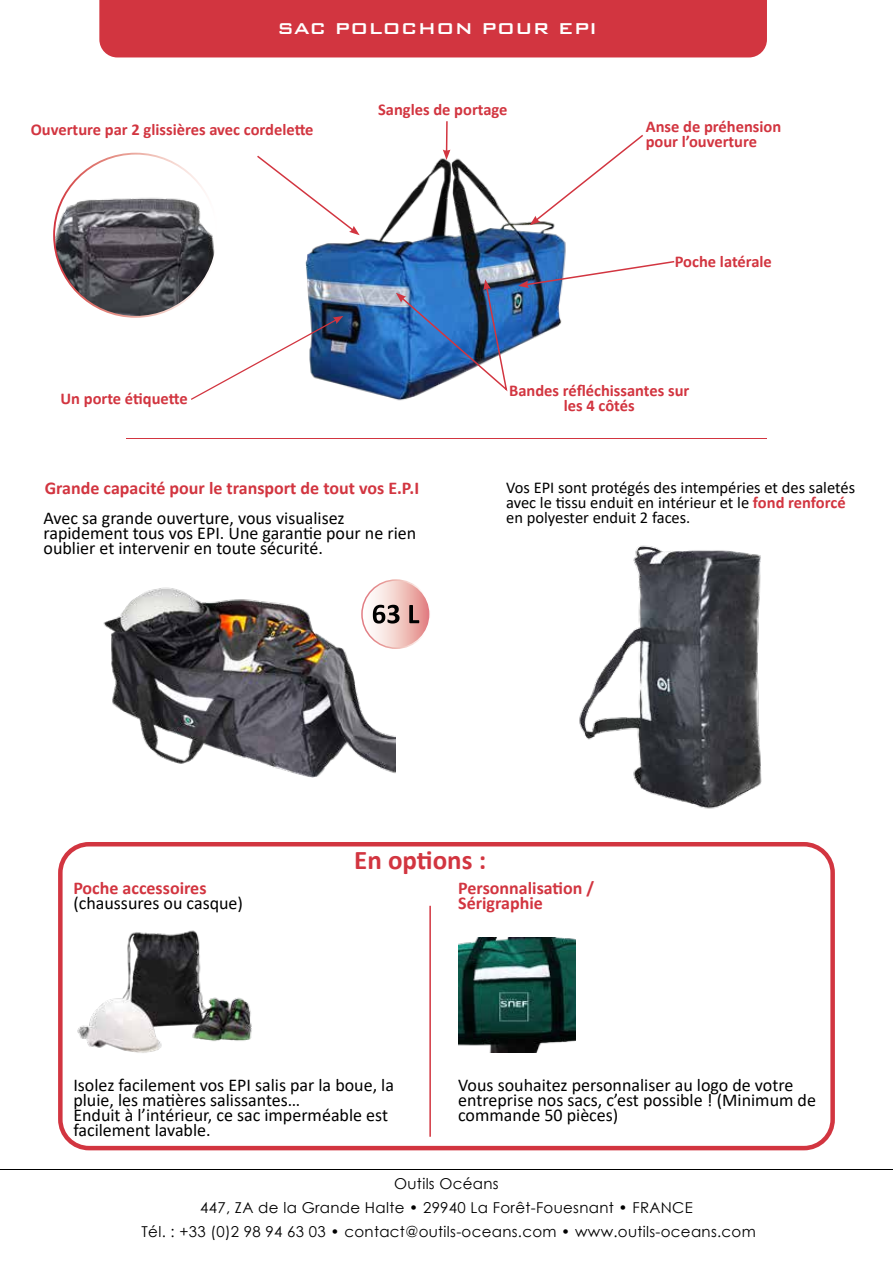
<style>
.page{position:relative;width:893px;height:1263px;background:#fff}
.page>*{position:absolute;margin:0;border:0;box-sizing:border-box;transform-origin:0 0}
.t1{font:700 27px "Calibri";color:#d23540}
.t2{font:500 21px "Bank Gothic BT";color:#fff}
.t3{font:18px/15px "Calibri";color:#000}
.t4{font:700 18px/15px "Calibri";color:#d23540}
.t5{font:700 16.5px/15px "Calibri";color:#d23540}
.t6{font:16.5px/15px "Calibri";color:#000}
.t7{font:15px/24.2px "Century Gothic";letter-spacing:.02em;color:#000;text-align:center}
.s1{font-weight:700;color:#d23540}
</style>
<div class="page">
<hr style="left:0;top:1169px;width:893px;height:1px;background:#000">
<img style="left:103px;top:582px;width:293px;height:195px">
<div style="left:99px;top:0;width:668px;height:57px;background:#d23540"></div>
<img style="left:305px;top:158px;width:261px;height:243px">
<hr style="left:127px;top:438px;width:640px;height:1px;background:#d23540">
<svg style="left:518px;top:260px;width:157px;height:28px"></svg>
<svg style="left:257px;top:155px;width:103px;height:80px"></svg>
<img style="left:54px;top:174px;width:161px;height:143px">
<svg style="left:530px;top:134px;width:113px;height:91px"></svg>
<svg style="left:189px;top:316px;width:154px;height:85px"></svg>
<svg style="left:362px;top:580px;width:68px;height:68px"></svg>
<div style="left:361px;top:579px;width:70px;height:70px;border:2px solid #fff;border-radius:50%"></div>
<svg style="left:373px;top:605px;width:46px;height:18px"></svg>
<div style="left:58px;top:842px;width:777px;height:308px;border:4px solid #d23540;border-radius:29px"></div>
<hr style="left:429px;top:906px;width:2px;height:231px;background:#d23540">
<img style="left:77px;top:930px;width:175px;height:123px">
<img style="left:458px;top:937px;width:118px;height:116px">
<img style="left:579px;top:545px;width:183px;height:264px">
<hr style="left:446px;top:121px;width:2px;height:31px;background:#d23540">
<svg style="left:443px;top:149px;width:7px;height:11px"></svg>
<img style="left:396px;top:279px;width:113px;height:114px">
<p class="t2" style="left:277px;top:17px;width:322px">SAC POLOCHON POUR EPI</p>
<p class="t5" style="left:378px;top:102px;width:131px">Sangles de portage</p>
<p class="t5" style="left:31px;top:122px;width:284px">Ouverture par 2 glissières avec cordelette</p>
<p class="t5" style="left:646px;top:119px;width:137px">Anse de préhension pour l’ouverture</p>
<p class="t5" style="left:60px;top:391px;width:129px">Un porte étiquette</p>
<p class="t4" style="left:45px;top:480px;width:376px">Grande capacité pour le transport de tout vos E.P.I</p>
<p class="t3" style="left:44px;top:510px;width:374px">Avec sa grande ouverture, vous visualisez rapidement tous vos EPI. Une garantie pour ne rien oublier et intervenir en toute sécurité.</p>
<p class="t5" style="left:675px;top:253px;width:99px">Poche latérale</p>
<p class="t5" style="left:509px;top:382px;width:182px;text-align:center">Bandes réfléchissantes sur les 4 côtés</p>
<p class="t6" style="left:506px;top:480px;width:351px">Vos EPI sont protégés des intempéries et des saletés avec le tissu enduit en intérieur et le <span class="s1">fond renforcé </span>en polyester enduit 2 faces.</p>
<h1 class="t1" style="left:354px;top:841px;width:133px">En options :</h1>
<p class="t4" style="left:73px;top:881px;width:135px">Poche accessoires</p>
<p class="t3" style="left:73px;top:895px;width:171px">(chaussures ou casque)</p>
<p class="t4" style="left:458px;top:881px;width:138px">Personnalisation /<br>Sérigraphie</p>
<p class="t3" style="left:73px;top:1077px;width:322px">Isolez facilement vos EPI salis par la boue, la pluie, les matières salissantes…<br>Enduit à l’intérieur, ce sac imperméable est facilement lavable.</p>
<p class="t3" style="left:458px;top:1077px;width:359px">Vous souhaitez personnaliser au logo de votre entreprise nos sacs, c’est possible ! (Minimum de commande 50 pièces)</p>
<p class="t7" style="left:142px;top:1171px;width:616px">Outils Océans<br>447, ZA de la Grande Halte • 29940 La Forêt-Fouesnant • FRANCE<br>Tél. : +33 (0)2 98 94 63 03 • contact@outils-oceans.com • www.outils-oceans.com</p>
</div>
